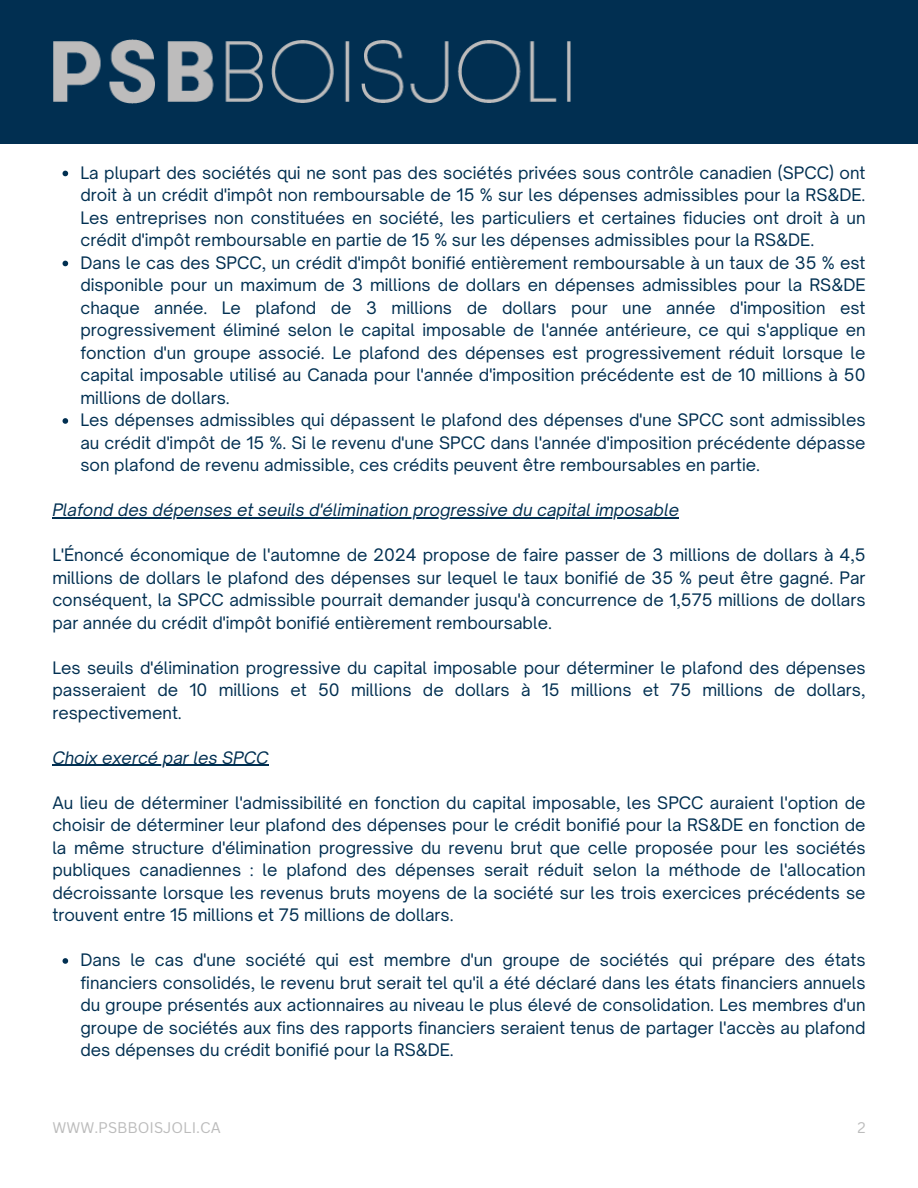
<style>
.page{position:relative;width:918px;height:1188px;background:#fff}
.page>*{position:absolute;margin:0;border:0;box-sizing:border-box;transform-origin:0 0}
.t1{font:16.5px/22.5px "Open Sauce One";color:#012f51;text-align:justify}
.t2{font:italic 16.5px "Open Sauce One";color:#012f51}
.t3{font:15px "Canva Sans";color:#bcbcbc}
</style>
<div class="page">
<div style="left:0;top:0;width:918px;height:144px;background:#012f51"></div>
<img style="left:54px;top:40px;width:516px;height:64px">
<svg style="left:63px;top:171px;width:5px;height:5px"></svg>
<svg style="left:63px;top:261px;width:5px;height:5px"></svg>
<svg style="left:63px;top:418px;width:5px;height:6px"></svg>
<hr style="left:52px;top:517px;width:627px;height:1px;background:#012f51">
<hr style="left:52px;top:765px;width:217px;height:1px;background:#012f51">
<svg style="left:63px;top:958px;width:5px;height:6px"></svg>
<p class="t1" style="left:80px;top:161px;width:787px">La plupart des sociétés qui ne sont pas des sociétés privées sous contrôle canadien (SPCC) ont droit à un crédit d'impôt non remboursable de 15 % sur les dépenses admissibles pour la RS&amp;DE.<br>Les entreprises non constituées en société, les particuliers et certaines fiducies ont droit à un crédit d'impôt remboursable en partie de 15 % sur les dépenses admissibles pour la RS&amp;DE.</p>
<p class="t1" style="left:80px;top:251px;width:787px">Dans le cas des SPCC, un crédit d'impôt bonifié entièrement remboursable à un taux de 35 % est disponible pour un maximum de 3 millions de dollars en dépenses admissibles pour la RS&amp;DE chaque année. Le plafond de 3 millions de dollars pour une année d'imposition est progressivement éliminé selon le capital imposable de l'année antérieure, ce qui s'applique en fonction d'un groupe associé. Le plafond des dépenses est progressivement réduit lorsque le capital imposable utilisé au Canada pour l'année d'imposition précédente est de 10 millions à 50 millions de dollars.</p>
<p class="t1" style="left:80px;top:408px;width:787px">Les dépenses admissibles qui dépassent le plafond des dépenses d'une SPCC sont admissibles au crédit d'impôt de 15 %. Si le revenu d'une SPCC dans l'année d'imposition précédente dépasse son plafond de revenu admissible, ces crédits peuvent être remboursables en partie.</p>
<p class="t2" style="left:52px;top:500px;width:628px">Plafond des dépenses et seuils d'élimination progressive du capital imposable</p>
<p class="t1" style="left:52px;top:543px;width:815px">L'Énoncé économique de l'automne de 2024 propose de faire passer de 3 millions de dollars à 4,5 millions de dollars le plafond des dépenses sur lequel le taux bonifié de 35 % peut être gagné. Par conséquent, la SPCC admissible pourrait demander jusqu'à concurrence de 1,575 millions de dollars par année du crédit d'impôt bonifié entièrement remboursable.</p>
<p class="t1" style="left:52px;top:656px;width:815px">Les seuils d'élimination progressive du capital imposable pour déterminer le plafond des dépenses passeraient de 10 millions et 50 millions de dollars à 15 millions et 75 millions de dollars, respectivement.</p>
<p class="t2" style="left:52px;top:747px;width:218px">Choix exercé par les SPCC</p>
<p class="t1" style="left:52px;top:791px;width:815px">Au lieu de déterminer l'admissibilité en fonction du capital imposable, les SPCC auraient l'option de choisir de déterminer leur plafond des dépenses pour le crédit bonifié pour la RS&amp;DE en fonction de la même structure d'élimination progressive du revenu brut que celle proposée pour les sociétés publiques canadiennes : le plafond des dépenses serait réduit selon la méthode de l'allocation décroissante lorsque les revenus bruts moyens de la société sur les trois exercices précédents se trouvent entre 15 millions et 75 millions de dollars.</p>
<h1 class="t1" style="left:80px;top:948px;width:787px">Dans le cas d'une société qui est membre d'un groupe de sociétés qui prépare des états financiers consolidés, le revenu brut serait tel qu'il a été déclaré dans les états financiers annuels du groupe présentés aux actionnaires au niveau le plus élevé de consolidation. Les membres d'un groupe de sociétés aux fins des rapports financiers seraient tenus de partager l'accès au plafond des dépenses du crédit bonifié pour la RS&amp;DE.</h1>
<p class="t3" style="left:52px;top:1117px;width:170px">WWW.PSBBOISJOLI.CA</p>
<p class="t3" style="left:857px;top:1117px;width:10px">2</p>
</div>
